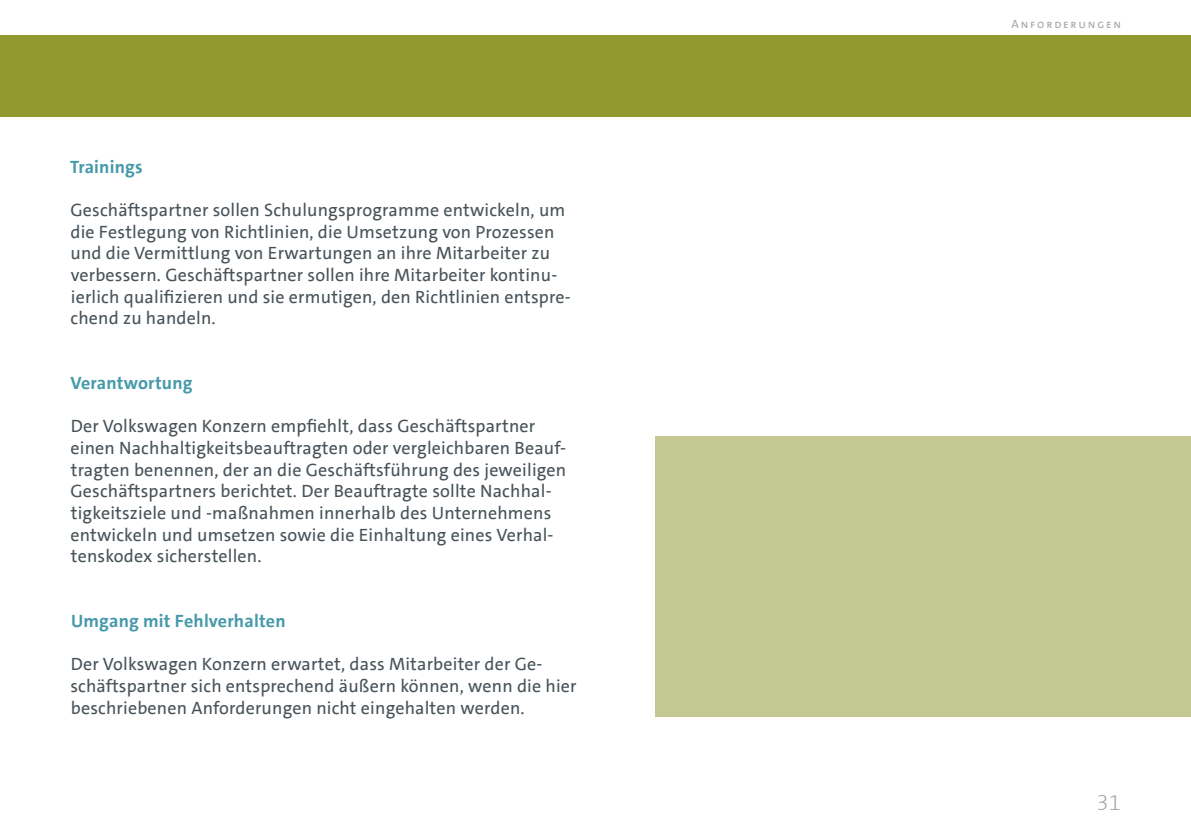
<style>
.page{position:relative;width:1191px;height:840px;background:#fff}
.page>*{position:absolute;margin:0;border:0;box-sizing:border-box;transform-origin:0 0}
.t1{font:300 22px "VWAG The Sans";color:#a8a9ad}
.t2{font:18px/21.6px "VWAG The Sans";letter-spacing:.01em;color:#475359}
.t3{font:700 18px "VWAG The Sans";letter-spacing:.01em;color:#4699aa}
.t4{font:12px "VWAG The Sans";letter-spacing:.15em;color:#a8a9ad}
</style>
<div class="page">
<div style="left:0;top:35px;width:1191px;height:82px;background:#91992f"></div>
<div style="left:655px;top:436px;width:536px;height:279px;background:#c3c892"></div>
<p class="t3" style="left:70px;top:155px;width:74px">Trainings</p>
<p class="t2" style="left:70px;top:199px;width:502px">Geschäftspartner sollen Schulungsprogramme entwickeln, um die Festlegung von Richtlinien, die Umsetzung von Prozessen und die Vermittlung von Erwartungen an ihre Mitarbeiter zu verbessern. Geschäftspartner sollen ihre Mitarbeiter kontinu&shy;ierlich qualifizieren und sie ermutigen, den Richtlinien entspre&shy;chend zu handeln.</p>
<p class="t3" style="left:71px;top:371px;width:123px">Verantwortung</p>
<p class="t2" style="left:70px;top:415px;width:497px">Der Volkswagen Konzern empfiehlt, dass Geschäftspartner einen Nachhaltigkeitsbeauftragten oder vergleichbaren Beauf&shy;tragten benennen, der an die Geschäftsführung des jeweiligen Geschäftspartners berichtet. Der Beauftragte sollte Nachhal&shy;tigkeitsziele und -maßnahmen innerhalb des Unternehmens entwickeln und umsetzen sowie die Einhaltung eines Verhal&shy;tenskodex sicherstellen.</p>
<p class="t3" style="left:71px;top:609px;width:216px">Umgang mit Fehlverhalten</p>
<p class="t2" style="left:70px;top:653px;width:508px">Der Volkswagen Konzern erwartet, dass Mitarbeiter der Ge&shy;schäftspartner sich entsprechend äußern können, wenn die hier beschriebenen Anforderungen nicht eingehalten werden.</p>
<p class="t4" style="left:1011px;top:16px;width:111px">Anforderungen</p>
<p class="t1" style="left:1096px;top:787px;width:26px">31</p>
</div>
